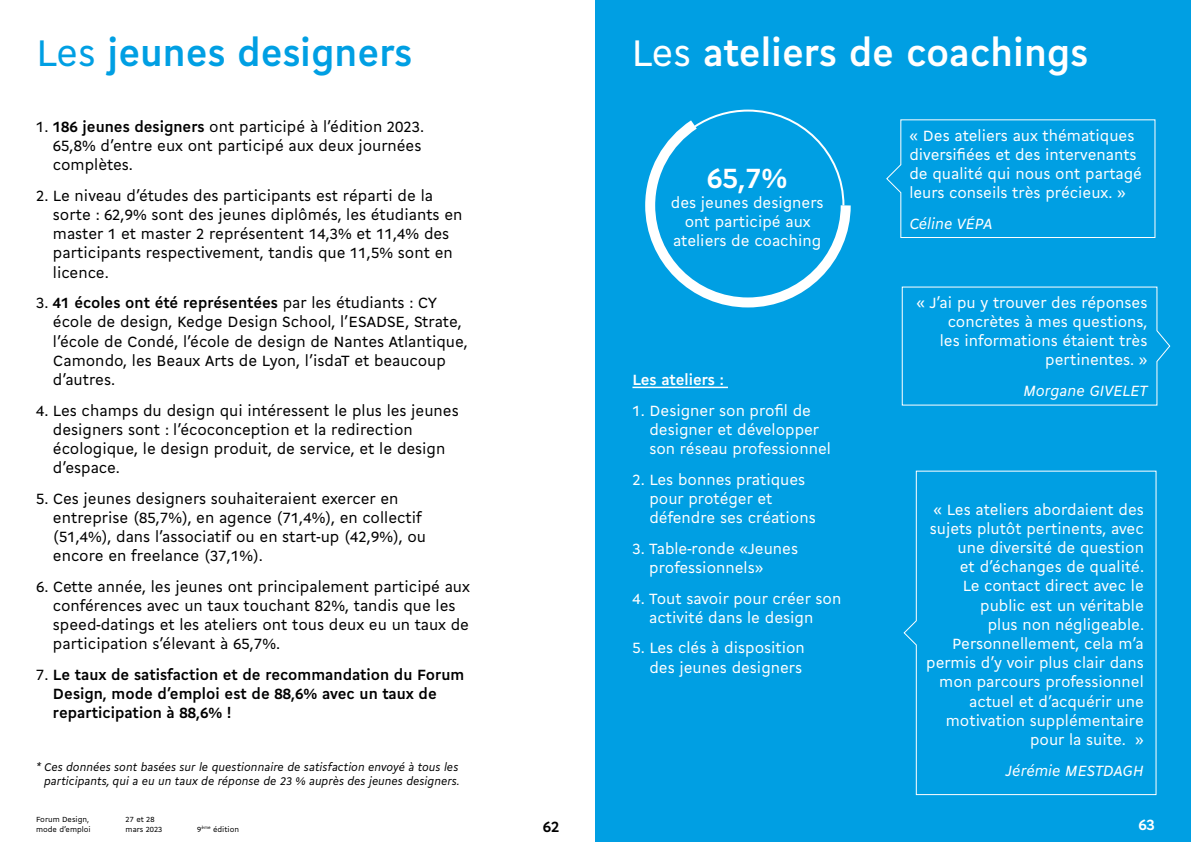
<style>
.page{position:relative;width:1191px;height:842px;background:#fff}
.page>*{position:absolute;margin:0;border:0;box-sizing:border-box;transform-origin:0 0}
.t1{font:700 40px "Cogito";color:#fff}
.t2{font:700 40px "Cogito";color:#009fe3}
.t3{font:700 30px "Cogito";color:#fff}
.t4{font:16px/19.2px "Cogito";color:#000}
.t5{font:16px/19.2px "Cogito";color:#fff}
.t6{font:700 16px/19.2px "Cogito";color:#000}
.t7{font:italic 16px "Cogito";letter-spacing:-.005em;color:#fff}
.t8{font:700 16px "Cogito";color:#fff}
.t9{font:italic 12px/14.4px "Cogito";color:#000;text-align:right}
.t10{font:8px/9.6px "Cogito";color:#000}
.s1{font-weight:400}
.s2{font-weight:700}
</style>
<div class="page">
<div style="left:595px;top:0;width:596px;height:842px;background:#009fe3"></div>
<svg style="left:645px;top:120px;width:206px;height:188px"></svg>
<svg style="left:692px;top:109px;width:153px;height:98px"></svg>
<hr style="left:632px;top:387px;width:96px;height:1px;background:#fff">
<svg style="left:886px;top:119px;width:270px;height:119px"></svg>
<svg style="left:901px;top:286px;width:270px;height:120px"></svg>
<svg style="left:903px;top:470px;width:254px;height:325px"></svg>
<h1 class="t2" style="left:36px;top:25px;width:378px"><span class="s1">Les</span> jeunes designers</h1>
<h1 class="t1" style="left:631px;top:25px;width:458px"><span class="s1">Les</span> ateliers de coachings</h1>
<p class="t4" style="left:53px;top:116px;width:373px;text-indent:-17px">1. <span class="s2">186 jeunes designers</span> ont participé à l’édition 2023.<br>65,8% d’entre eux ont participé aux deux journées complètes.</p>
<p class="t4" style="left:53px;top:185px;width:411px;text-indent:-17px">2. Le niveau d’études des participants est réparti de la sorte : 62,9% sont des jeunes diplômés, les étudiants en master 1 et master 2 représentent 14,3% et 11,4% des participants respectivement, tandis que 11,5% sont en licence.</p>
<p class="t4" style="left:53px;top:292px;width:416px;text-indent:-17px">3. <span class="s2">41 écoles ont été représentées</span> par les étudiants : CY école de design, Kedge Design School, l’ESADSE, Strate, l’école de Condé, l’école de design de Nantes Atlantique, Camondo, les Beaux Arts de Lyon, l’isdaT et beaucoup d’autres.</p>
<p class="t4" style="left:53px;top:400px;width:407px;text-indent:-17px">4. Les champs du design qui intéressent le plus les jeunes designers sont : l’écoconception et la redirection écologique, le design produit, de service, et le design d’espace.</p>
<p class="t4" style="left:53px;top:488px;width:374px;text-indent:-17px">5. Ces jeunes designers souhaiteraient exercer en entreprise (85,7%), en agence (71,4%), en collectif (51,4%), dans l’associatif ou en start-up (42,9%), ou encore en freelance (37,1%).</p>
<p class="t4" style="left:53px;top:576px;width:418px;text-indent:-17px">6. Cette année, les jeunes ont principalement participé aux conférences avec un taux touchant 82%, tandis que les speed-datings et les ateliers ont tous deux eu un taux de participation s’élevant à 65,7%.</p>
<p class="t6" style="left:53px;top:664px;width:413px;text-indent:-17px"><span class="s1">7.</span> Le taux de satisfaction et de recommandation du Forum<br>Design, mode d’emploi est de 88,6% avec un taux de reparticipation à 88,6% !</p>
<p class="t9" style="left:36px;top:759px;width:425px">* Ces données sont basées sur le questionnaire de satisfaction envoyé à tous les participants, qui a eu un taux de réponse de 23 % auprès des jeunes designers.</p>
<h2 class="t3" style="left:707px;top:157px;width:82px">65,7%</h2>
<p class="t5" style="left:671px;top:192px;width:154px;text-align:center">des jeunes designers ont participé aux ateliers de coaching</p>
<p class="t8" style="left:632px;top:369px;width:93px">Les ateliers :</p>
<p class="t5" style="left:649px;top:400px;width:183px;text-indent:-17px">1. Designer son profil de designer et développer son réseau professionnel</p>
<p class="t5" style="left:649px;top:469px;width:168px;text-indent:-17px">2. Les bonnes pratiques pour protéger et défendre ses créations</p>
<p class="t5" style="left:649px;top:538px;width:150px;text-indent:-17px">3. Table-ronde «Jeunes professionnels»</p>
<p class="t5" style="left:649px;top:588px;width:193px;text-indent:-17px">4. Tout savoir pour créer son activité dans le design</p>
<p class="t5" style="left:632px;top:637px;width:174px;text-align:right">5. Les clés à disposition des jeunes designers</p>
<p class="t5" style="left:909px;top:125px;width:234px">« Des ateliers aux thématiques diversifiées et des intervenants de qualité qui nous ont partagé leurs conseils très précieux. »</p>
<p class="t7" style="left:909px;top:212px;width:85px">Céline VÉPA</p>
<p class="t5" style="left:916px;top:292px;width:233px;text-align:right">« J’ai pu y trouver des réponses concrètes à mes questions,<br>les informations étaient très pertinentes. »</p>
<p class="t7" style="left:1023px;top:379px;width:126px">Morgane GIVELET</p>
<p class="t5" style="left:926px;top:499px;width:219px;text-align:right">« Les ateliers abordaient des sujets plutôt pertinents, avec une diversité de question<br>et d’échanges de qualité.<br>Le contact direct avec le public est un véritable<br>plus non négligeable.<br>Personnellement, cela m’a permis d’y voir plus clair dans mon parcours professionnel actuel et d’acquérir une motivation supplémentaire pour la suite. »</p>
<p class="t7" style="left:1005px;top:759px;width:140px">Jérémie MESTDAGH</p>
<p class="t10" style="left:36px;top:814px;width:56px">Forum Design, mode d’emploi</p>
<p class="t10" style="left:197px;top:824px;width:43px">9<sup>ème</sup> édition</p>
<p class="t10" style="left:126px;top:814px;width:38px">27 et 28 mars 2023</p>
<p class="t6" style="left:543px;top:816px;width:18px">62</p>
<p class="t8" style="left:1138px;top:814px;width:18px">63</p>
</div>
